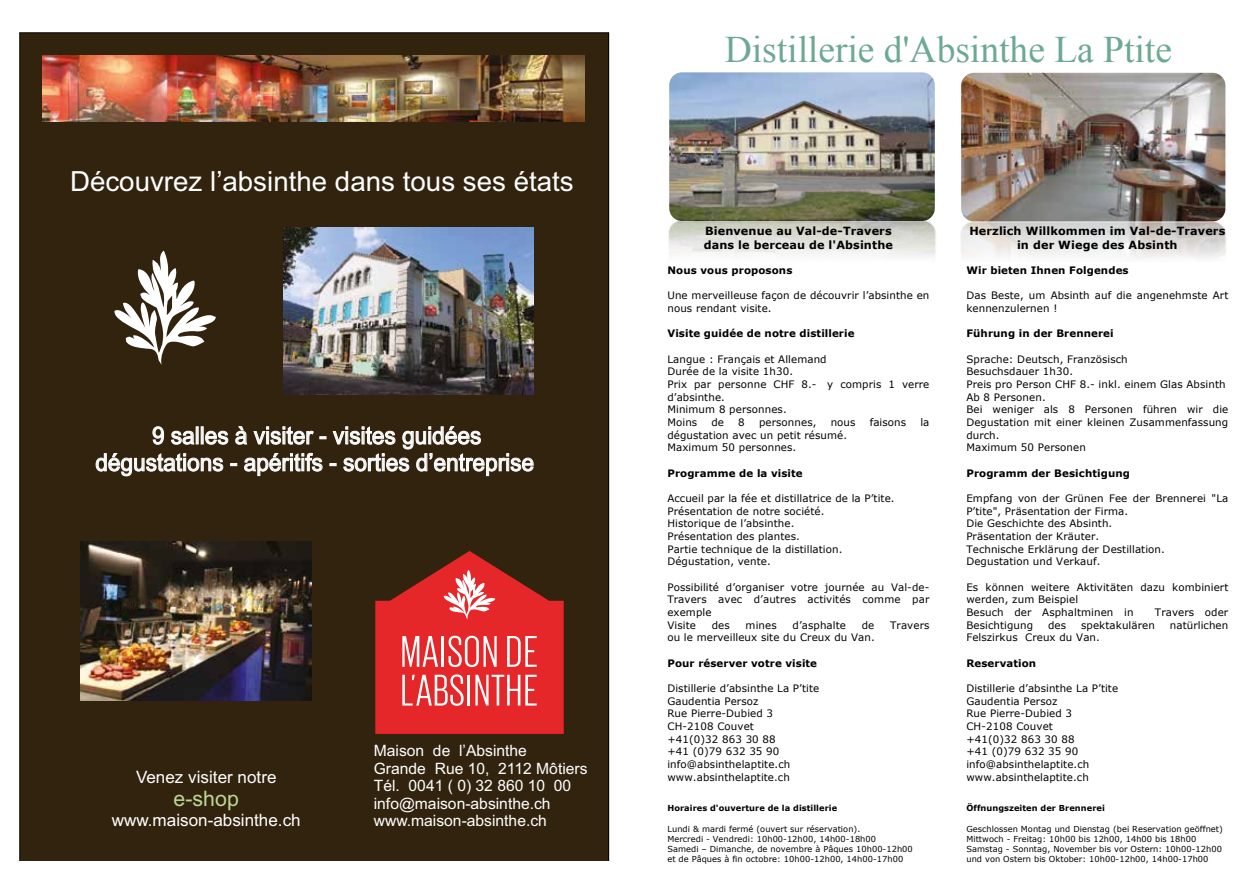
<style>
.page{position:relative;width:1259px;height:893px;background:#fff}
.page>*{position:absolute;margin:0;border:0;box-sizing:border-box;transform-origin:0 0}
.t1{font:37.5px "Times New Roman";color:#6da992}
.t2{font:27.75px "Arial";color:#fff}
.t3{font:24px/26.8px "Arial";color:#fefefe;text-align:center;scale:.94 1}
.t4{font:21.3px "Arial";color:#bbd897}
.t5{font:17.1px "Arial";color:#fff}
.t6{font:15.6px/17.5px "Arial";color:#fff}
.t7{font:700 11.25px/14px "Verdana";letter-spacing:.01em;color:#000}
.t8{font:10.2px/12.6px "Verdana";letter-spacing:.01em;color:#000}
.t9{font:700 10.2px "Verdana";letter-spacing:.01em;color:#000}
.t10{font:8.25px/10.2px "Verdana";letter-spacing:.005em;color:#000}
.t11{font:700 8.25px "Verdana";letter-spacing:.005em;color:#000}
</style>
<div class="page">
<img style="left:668px;top:221px;width:268px;height:36px">
<img style="left:669px;top:72px;width:266px;height:149px">
<img style="left:961px;top:221px;width:265px;height:37px">
<img style="left:961px;top:73px;width:264px;height:148px">
<div style="left:19px;top:33px;width:590px;height:827px;background:#32230e"></div>
<svg style="left:96px;top:426px;width:437px;height:50px;background:#5a4e3d"></svg>
<img style="left:284px;top:227px;width:249px;height:168px">
<img style="left:42px;top:55px;width:543px;height:67px">
<img style="left:81px;top:541px;width:231px;height:160px">
<svg style="left:114px;top:251px;width:102px;height:114px"></svg>
<svg style="left:375px;top:551px;width:189px;height:183px;background:#cb3c3a"></svg>
<h2 class="t2" style="left:70px;top:163px;width:505px">Découvrez l’absinthe dans tous ses états</h2>
<h3 class="t3" style="left:95px;top:422px;width:468px">9 salles à visiter - visites guidées dégustations - apéritifs - sorties d’entreprise</h3>
<h3 class="t5" style="left:136px;top:766px;width:142px">Venez visiter notre</h3>
<h3 class="t4" style="left:174px;top:784px;width:67px">e-shop</h3>
<h3 class="t5" style="left:112px;top:808px;width:190px">www.maison-absinthe.ch</h3>
<h3 class="t6" style="left:374px;top:742px;width:215px">Maison de l’Absinthe<br>Grande Rue 10, 2112 Môtiers<br>Tél. 0041 ( 0) 32 860 10 00 info@maison-absinthe.ch www.maison-absinthe.ch</h3>
<h1 class="t1" style="left:724px;top:24px;width:449px">Distillerie d'Absinthe La Ptite</h1>
<p class="t7" style="left:704px;top:224px;width:191px">Bienvenue au Val-de-Travers dans le berceau de l'Absinthe</p>
<p class="t9" style="left:667px;top:264px;width:127px">Nous vous proposons</p>
<p class="t8" style="left:667px;top:289px;width:263px">Une merveilleuse façon de découvrir l’absinthe en nous rendant visite.</p>
<p class="t9" style="left:667px;top:327px;width:189px">Visite guidée de notre distillerie</p>
<p class="t8" style="left:667px;top:353px;width:263px">Langue : Français et Allemand<br>Durée de la visite 1h30.<br>Prix par personne CHF 8.- y compris 1 verre d’absinthe.<br>Minimum 8 personnes.<br>Moins</p>
<p class="t8" style="left:711px;top:416px;width:14px">de</p>
<p class="t8" style="left:738px;top:416px;width:8px">8</p>
<p class="t8" style="left:759px;top:416px;width:59px">personnes,</p>
<p class="t8" style="left:830px;top:416px;width:26px">nous</p>
<p class="t8" style="left:869px;top:416px;width:38px">faisons</p>
<p class="t8" style="left:920px;top:416px;width:11px">la</p>
<p class="t8" style="left:667px;top:428px;width:181px">dégustation avec un petit résumé.<br>Maximum 50 personnes.</p>
<p class="t9" style="left:667px;top:466px;width:137px">Programme de la visite</p>
<p class="t8" style="left:667px;top:492px;width:229px">Accueil par la fée et distillatrice de la P’tite.<br>Présentation de notre société.<br>Historique de l’absinthe.<br>Présentation des plantes.<br>Partie technique de la distillation.<br>Dégustation, vente.</p>
<p class="t8" style="left:667px;top:580px;width:263px">Possibilité d’organiser votre journée au Val-de-<br>Travers avec d’autres activités comme par exemple<br>Visite</p>
<p class="t8" style="left:711px;top:618px;width:20px">des</p>
<p class="t8" style="left:745px;top:618px;width:33px">mines</p>
<p class="t8" style="left:792px;top:618px;width:55px">d’asphalte</p>
<p class="t8" style="left:861px;top:618px;width:14px">de</p>
<p class="t8" style="left:890px;top:618px;width:41px">Travers</p>
<p class="t8" style="left:667px;top:631px;width:209px">ou le merveilleux site du Creux du Van.</p>
<p class="t9" style="left:667px;top:656px;width:151px">Pour réserver votre visite</p>
<p class="t8" style="left:667px;top:682px;width:153px">Distillerie d’absinthe La P’tite<br>Gaudentia Persoz<br>Rue Pierre-Dubied 3<br>CH-2108 Couvet<br>+41(0)32 863 30 88<br>+41 (0)79 632 35 90 info@absinthelaptite.ch www.absinthelaptite.ch</p>
<p class="t11" style="left:667px;top:803px;width:171px">Horaires d'ouverture de la distillerie</p>
<p class="t10" style="left:667px;top:823px;width:247px">Lundi &amp; mardi fermé (ouvert sur réservation).<br>Mercredi - Vendredi: 10h00-12h00, 14h00-18h00<br>Samedi – Dimanche, de novembre à Pâques 10h00-12h00 et de Pâques à fin octobre: 10h00-12h00, 14h00-17h00</p>
<p class="t7" style="left:969px;top:224px;width:257px;text-align:center">Herzlich Willkommen im Val-de-Travers in der Wiege des Absinth</p>
<p class="t9" style="left:966px;top:264px;width:164px">Wir bieten Ihnen Folgendes</p>
<p class="t8" style="left:966px;top:289px;width:263px">Das Beste, um Absinth auf die angenehmste Art kennenzulernen !</p>
<p class="t9" style="left:966px;top:327px;width:149px">Führung in der Brennerei</p>
<p class="t8" style="left:966px;top:353px;width:263px">Sprache: Deutsch, Französisch<br>Besuchsdauer 1h30.<br>Preis pro Person CHF 8.- inkl. einem Glas Absinth<br>Ab 8 Personen.<br>Bei weniger als 8 Personen führen wir die<br>Degustation mit einer kleinen Zusammenfassung durch.<br>Maximum 50 Personen</p>
<p class="t9" style="left:966px;top:466px;width:165px">Programm der Besichtigung</p>
<p class="t8" style="left:966px;top:492px;width:263px">Empfang von der Grünen Fee der Brennerei "La P’tite", Präsentation der Firma.<br>Die Geschichte des Absinth.<br>Präsentation der Kräuter.<br>Technische Erklärung der Destillation.<br>Degustation und Verkauf.</p>
<p class="t8" style="left:966px;top:580px;width:263px">Es können weitere Aktivitäten dazu kombiniert werden, zum Beispiel<br>Besuch der Asphaltminen in</p>
<p class="t8" style="left:1155px;top:606px;width:75px">Travers oder</p>
<p class="t8" style="left:966px;top:618px;width:68px">Besichtigung</p>
<p class="t8" style="left:1048px;top:618px;width:20px">des</p>
<p class="t8" style="left:1081px;top:618px;width:75px">spektakulären</p>
<p class="t8" style="left:1170px;top:618px;width:60px">natürlichen</p>
<p class="t8" style="left:966px;top:631px;width:135px">Felszirkus Creux du Van.</p>
<p class="t9" style="left:966px;top:656px;width:71px">Reservation</p>
<p class="t8" style="left:966px;top:682px;width:153px">Distillerie d’absinthe La P’tite<br>Gaudentia Persoz<br>Rue Pierre-Dubied 3<br>CH-2108 Couvet<br>+41(0)32 863 30 88<br>+41 (0)79 632 35 90 info@absinthelaptite.ch www.absinthelaptite.ch</p>
<p class="t11" style="left:966px;top:803px;width:140px">Öffnungszeiten der Brennerei</p>
<p class="t10" style="left:966px;top:823px;width:258px">Geschlossen Montag und Dienstag (bei Reservation geöffnet)<br>Mittwoch - Freitag: 10h00 bis 12h00, 14h00 bis 18h00<br>Samstag - Sonntag, November bis vor Ostern: 10h00-12h00 und von Ostern bis Oktober: 10h00-12h00, 14h00-17h00</p>
</div>
